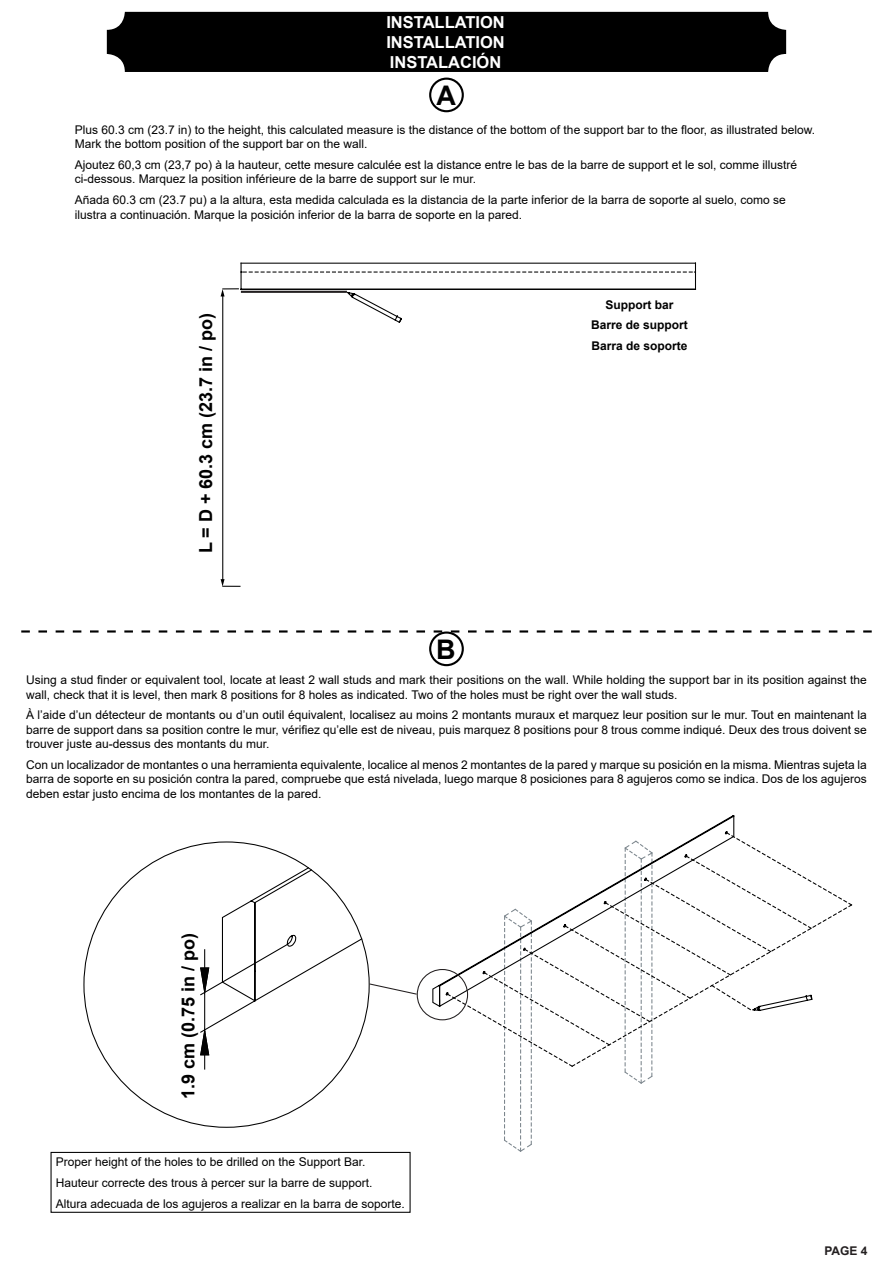
<style>
.page{position:relative;width:893px;height:1263px;background:#fff}
.page>*{position:absolute;margin:0;border:0;box-sizing:border-box;transform-origin:0 0}
.t1{font:700 27px "Arial";color:#000}
.t2{font:700 18px "Arial";color:#000}
.t3{font:700 16.5px "Arial";color:#fff}
.t4{font:12px/14.4px "Arial";color:#000}
.t5{font:700 12px "Arial";color:#000}
.t6{font:700 12px "Arial";color:#231f20}
</style>
<div class="page">
<div style="left:107px;top:12px;width:679px;height:60px;background:#000;border-radius:18px"></div>
<svg style="left:21px;top:630px;width:851px;height:2px"></svg>
<div style="left:429px;top:78px;width:35px;height:34px;border:2px solid #000;border-radius:50%"></div>
<hr style="left:222px;top:295px;width:1px;height:285px;background:#000">
<svg style="left:221px;top:579px;width:19px;height:8px"></svg>
<svg style="left:221px;top:263px;width:475px;height:61px"></svg>
<hr style="left:241px;top:291px;width:106px;height:2px;background:#231f20">
<div style="left:429px;top:631px;width:35px;height:35px;border:2px solid #000;border-radius:50%"></div>
<svg style="left:432px;top:815px;width:303px;height:192px"></svg>
<svg style="left:446px;top:831px;width:407px;height:321px"></svg>
<div style="left:417px;top:969px;width:51px;height:51px;border:1px solid #231f20;border-radius:50%"></div>
<div style="left:51px;top:1152px;width:360px;height:61px;border:1px solid #000"></div>
<svg style="left:83px;top:841px;width:268px;height:287px"></svg>
<hr style="left:204px;top:950px;width:1px;height:119px;background:#030303">
<svg style="left:199px;top:866px;width:219px;height:190px"></svg>
<p class="t3" style="left:386px;top:11px;width:120px">INSTALLATION</p>
<p class="t3" style="left:386px;top:30px;width:120px">INSTALLATION</p>
<p class="t3" style="left:390px;top:50px;width:113px">INSTALACIÓN</p>
<p class="t1" style="left:437px;top:76px;width:21px">A</p>
<p class="t4" style="left:75px;top:122px;width:742px">Plus 60.3 cm (23.7 in) to the height, this calculated measure is the distance of the bottom of the support bar to the floor, as illustrated below.<br>Mark the bottom position of the support bar on the wall.</p>
<p class="t4" style="left:75px;top:158px;width:724px">Ajoutez 60,3 cm (23,7 po) à la hauteur, cette mesure calculée est la distance entre le bas de la barre de support et le sol, comme illustré ci-dessous. Marquez la position inférieure de la barre de support sur le mur.</p>
<p class="t4" style="left:75px;top:193px;width:713px">Añada 60.3 cm (23.7 pu) a la altura, esta medida calculada es la distancia de la parte inferior de la barra de soporte al suelo, como se ilustra a continuación. Marque la posición inferior de la barra de soporte en la pared.</p>
<p class="t2" style="left:193px;top:553px;width:242px;rotate:-90deg">L = D + 60.3 cm (23.7 in / po)</p>
<p class="t1" style="left:436px;top:630px;width:21px">B</p>
<p class="t5" style="left:605px;top:296px;width:70px">Support bar</p>
<p class="t5" style="left:591px;top:317px;width:98px">Barre de support</p>
<p class="t5" style="left:591px;top:337px;width:98px">Barra de soporte</p>
<p class="t4" style="left:26px;top:673px;width:842px">Using a stud finder or equivalent tool, locate at least 2 wall studs and mark their positions on the wall. While holding the support bar in its position against the wall, check that it is level, then mark 8 positions for 8 holes as indicated. Two of the holes must be right over the wall studs.</p>
<p class="t4" style="left:26px;top:708px;width:842px;text-align:justify">À l’aide d’un détecteur de montants ou d’un outil équivalent, localisez au moins 2 montants muraux et marquez leur position sur le mur. Tout en maintenant la barre de support dans sa position contre le mur, vérifiez qu’elle est de niveau, puis marquez 8 positions pour 8 trous comme indiqué. Deux des trous doivent se trouver juste au-dessus des montants du mur.</p>
<p class="t4" style="left:26px;top:757px;width:842px;text-align:justify">Con un localizador de montantes o una herramienta equivalente, localice al menos 2 montantes de la pared y marque su posición en la misma. Mientras sujeta la barra de soporte en su posición contra la pared, compruebe que está nivelada, luego marque 8 posiciones para 8 agujeros como se indica. Dos de los agujeros deben estar justo encima de los montantes de la pared.</p>
<p class="t2" style="left:176px;top:1099px;width:168px;rotate:-90deg">1.9 cm (0.75 in / po)</p>
<p class="t4" style="left:56px;top:1154px;width:311px">Proper height of the holes to be drilled on the Support Bar.</p>
<p class="t4" style="left:56px;top:1175px;width:318px">Hauteur correcte des trous à percer sur la barre de support.</p>
<p class="t4" style="left:56px;top:1196px;width:350px">Altura adecuada de los agujeros a realizar en la barra de soporte.</p>
<p class="t6" style="left:824px;top:1242px;width:45px">PAGE 4</p>
</div>
